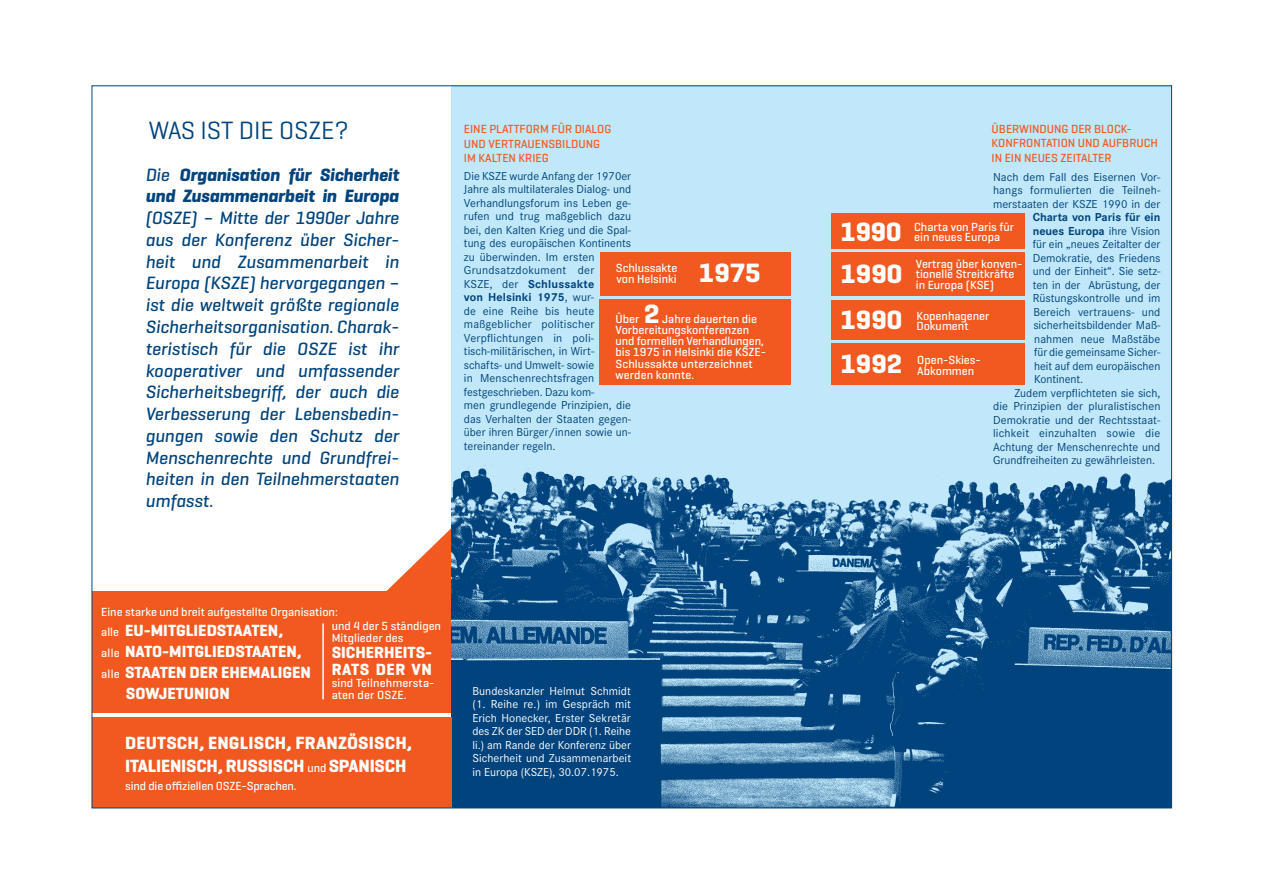
<style>
.page{position:relative;width:1263px;height:893px;background:#fff}
.page>*{position:absolute;margin:0;border:0;box-sizing:border-box;transform-origin:0 0}
.t1{font:700 27px/41.8px "Geogrotesque";color:#fff}
.t2{font:25.5px "Geogrotesque";letter-spacing:-.01em;color:#01437c}
.t3{font:italic 500 18.15px/21.8px "Geogrotesque";color:#01437c;text-align:justify}
.t4{font:italic 700 18.15px/21.8px "Geogrotesque";letter-spacing:-.01em;color:#01437c}
.t5{font:700 18px/23.1px "Geogrotesque";letter-spacing:-.01em;color:#fff}
.t6{font:700 16.5px/16.5px "Geogrotesque";color:#fff}
.t7{font:12px/13.5px "Corporate S";color:#01437c}
.t8{font:500 12px/10.5px "Geogrotesque";color:#fff}
.t9{font:12px/13.5px "Corporate S";letter-spacing:.005em;color:#fff;text-align:justify}
.t10{font:500 12px/14.4px "Geogrotesque";color:#f15921}
.t11{font:700 12px "Corporate S";letter-spacing:-.005em;color:#01437c}
.s1{font-weight:500}
.s2{font-weight:700}
.s3{font-weight:400}
.s4{font-weight:500;font-size:12px}
.s5{font-weight:700;font-size:16.5px}
</style>
<div class="page">
<div style="left:451px;top:86px;width:720px;height:722px;background:#c1e8fa"></div>
<img style="left:451px;top:465px;width:719px;height:341px">
<div style="left:831px;top:213px;width:194px;height:36px;background:#f15921"></div>
<div style="left:831px;top:300px;width:194px;height:39px;background:#f15921"></div>
<div style="left:831px;top:343px;width:194px;height:42px;background:#f15921"></div>
<div style="left:599px;top:300px;width:192px;height:85px;background:#f15921"></div>
<div style="left:600px;top:252px;width:191px;height:44px;background:#f15921"></div>
<div style="left:831px;top:253px;width:194px;height:43px;background:#f15921"></div>
<div style="left:92px;top:591px;width:359px;height:122px;background:#f15921"></div>
<div style="left:92px;top:718px;width:359px;height:90px;background:#f15921"></div>
<hr style="left:322px;top:623px;width:2px;height:76px;background:#fff">
<svg style="left:386px;top:528px;width:65px;height:63px"></svg>
<h2 class="t2" style="left:149px;top:114px;width:145px">WAS IST D IE OSZE</h2>
<h2 class="t2" style="left:334px;top:114px;width:16px">?</h2>
<p class="t10" style="left:464px;top:122px;width:149px">Eine Plattform für Dialog und Vertrauensbildung im Kalten Krieg</p>
<p class="t10" style="left:992px;top:121px;width:168px">Überwindung der Block&shy;konfrontation und Aufbruch in ein neues Zeitalter</p>
<h3 class="t4" style="left:145px;top:163px;width:255px"><span class="s1">Die</span> Organisation für Sicherheit und Zusammenarbeit in Europa</h3>
<p class="t3" style="left:145px;top:207px;width:255px">(OSZE) – Mitte der 1990er Jahre aus der Konferenz über Sicher&shy;heit und Zusammenarbeit in Europa (KSZE) hervorgegangen – ist die weltweit größte regionale Sicherheitsorganisation. Charak&shy;teristisch für die OSZE ist ihr kooperativer und umfassender Sicherheitsbegriff, der auch die Verbesserung der Lebensbedin&shy;gungen sowie den Schutz der Menschenrechte und Grundfrei&shy;heiten in den Teilnehmerstaaten umfasst.</p>
<p class="t7" style="left:464px;top:168px;width:169px">Die KSZE wurde Anfang der 1970er<br>Jahre als multilaterales Dialog- und<br>Verhandlungsforum ins Leben ge&shy;rufen und trug maßgeblich dazu bei, den Kalten Krieg und die Spal&shy;tung des europäischen Kontinents zu überwinden. Im ersten<br>Grundsatzdokument der<br>KSZE, der <span class="s2">Schlussakte<br>von Helsinki 1975</span>, wur-<br>de eine Reihe bis heute maßgeblicher politischer<br>Verpflichtungen in poli&shy;tisch-militärischen, in Wirt&shy;schafts- und Umwelt- sowie<br>in Menschenrechtsfragen festgeschrieben. Dazu kom-<br>men grundlegende Prinzipien, die das Verhalten der Staaten gegen&shy;über ihren Bürger/innen sowie un&shy;tereinander regeln.</p>
<p class="t7" style="left:993px;top:169px;width:169px;text-align:justify">Nach dem Fall des Eisernen Vor&shy;hangs formulierten die Teilneh&shy;merstaaten der KSZE 1990 in der</p>
<p class="t11" style="left:1033px;top:208px;width:129px">Charta von Paris für ein</p>
<p class="t11" style="left:1033px;top:221px;width:129px">neues Europa <span class="s3">ihre Vision</span></p>
<p class="t7" style="left:1033px;top:237px;width:129px">für ein „neues Zeitalter der</p>
<p class="t7" style="left:1033px;top:250px;width:129px">Demokratie, des Friedens</p>
<p class="t7" style="left:1033px;top:264px;width:129px">und der Einheit“. Sie setz-</p>
<p class="t7" style="left:1033px;top:277px;width:129px">ten in der Abrüstung, der</p>
<p class="t7" style="left:1033px;top:291px;width:129px">Rüstungskontrolle und im</p>
<p class="t7" style="left:1033px;top:304px;width:129px">Bereich vertrauens- und</p>
<p class="t7" style="left:1033px;top:318px;width:129px">sicherheitsbildender Maß-</p>
<p class="t7" style="left:1034px;top:331px;width:128px">nahmen neue Maßstäbe</p>
<p class="t7" style="left:1034px;top:345px;width:128px">für die gemeinsame Sicher-</p>
<p class="t7" style="left:1034px;top:358px;width:128px">heit auf dem europäischen</p>
<p class="t7" style="left:1034px;top:372px;width:51px">Kontinent.</p>
<p class="t7" style="left:1014px;top:385px;width:148px">Zudem verpflichteten sie sich,</p>
<p class="t7" style="left:993px;top:399px;width:169px">die Prinzipien der pluralistischen</p>
<p class="t7" style="left:993px;top:412px;width:169px">Demokratie und der Rechtsstaat-</p>
<p class="t7" style="left:993px;top:426px;width:169px">lichkeit einzuhalten sowie die</p>
<p class="t7" style="left:993px;top:439px;width:169px">Achtung der Menschenrechte und</p>
<p class="t7" style="left:993px;top:453px;width:164px">Grundfreiheiten zu gewährleisten.</p>
<p class="t8" style="left:914px;top:221px;width:101px">Charta von Paris für ein neues Europa</p>
<p class="t8" style="left:916px;top:258px;width:108px">Vertrag über konven&shy;tionelle Streitkräfte in Europa (KSE)</p>
<h1 class="t1" style="left:840px;top:211px;width:63px">1990<br>1990</h1>
<h1 class="t1" style="left:840px;top:299px;width:63px">1990</h1>
<h1 class="t1" style="left:699px;top:252px;width:63px">1975</h1>
<p class="t8" style="left:616px;top:263px;width:63px">Schlussakte von Helsinki</p>
<p class="t8" style="left:615px;top:313px;width:25px">Über</p>
<h1 class="t1" style="left:644px;top:292px;width:17px">2</h1>
<p class="t8" style="left:916px;top:310px;width:75px">Kopenhagener<br>Dokument</p>
<p class="t8" style="left:615px;top:313px;width:152px;line-height:11.2px;text-indent:47px">Jahre dauerten die<br>Vorbereitungskonferenzen und formellen Verhandlungen, bis 1975 in Helsinki die KSZE-<br>Schlussakte unterzeichnet werden konnte.</p>
<h1 class="t1" style="left:840px;top:343px;width:63px">1992</h1>
<p class="t8" style="left:917px;top:355px;width:65px">Open-Skies-<br>Abkommen</p>
<p class="t8" style="left:101px;top:606px;width:238px">Eine starke und breit aufgestellte Organisation:</p>
<h3 class="t6" style="left:101px;top:622px;width:183px"><span class="s4">alle</span> EU-MITGLIEDSTAATEN,</h3>
<p class="t8" style="left:101px;top:648px;width:34px">alle <span class="s5">NATO</span></p>
<h3 class="t6" style="left:162px;top:643px;width:141px">-MITGLIEDSTAATEN,</h3>
<h3 class="t6" style="left:101px;top:664px;width:211px"><span class="s4">alle</span> STAATEN DER EHEMALIGEN</h3>
<h3 class="t6" style="left:126px;top:685px;width:105px">SOWJETUNION</h3>
<p class="t8" style="left:332px;top:619px;width:111px;line-height:12px">und 4 der 5 ständigen<br>Mitglieder des</p>
<h3 class="t6" style="left:332px;top:644px;width:102px">SICHERHEITS-<br>RATS DER VN</h3>
<p class="t8" style="left:332px;top:676px;width:104px;line-height:12px">sind Teilnehmersta&shy;aten der OSZE.</p>
<h3 class="t5" style="left:125px;top:731px;width:289px">DEUTSCH, ENGLISCH, FRANZÖSISCH,<br>ITALIENISCH, RUSSISCH <span class="s4">und</span> SPANISCH</h3>
<p class="t8" style="left:125px;top:780px;width:173px">sind die offiziellen OSZE-Sprachen.</p>
<p class="t9" style="left:472px;top:683px;width:160px">Bundeskanzler Helmut Schmidt (1. Reihe re.) im Gespräch mit Erich Honecker, Erster Sekretär des ZK der SED der DDR (1. Reihe li.) am Rande der Konferenz über Sicherheit und Zusammenarbeit in Europa (KSZE), 30.07.1975.</p>
</div>
